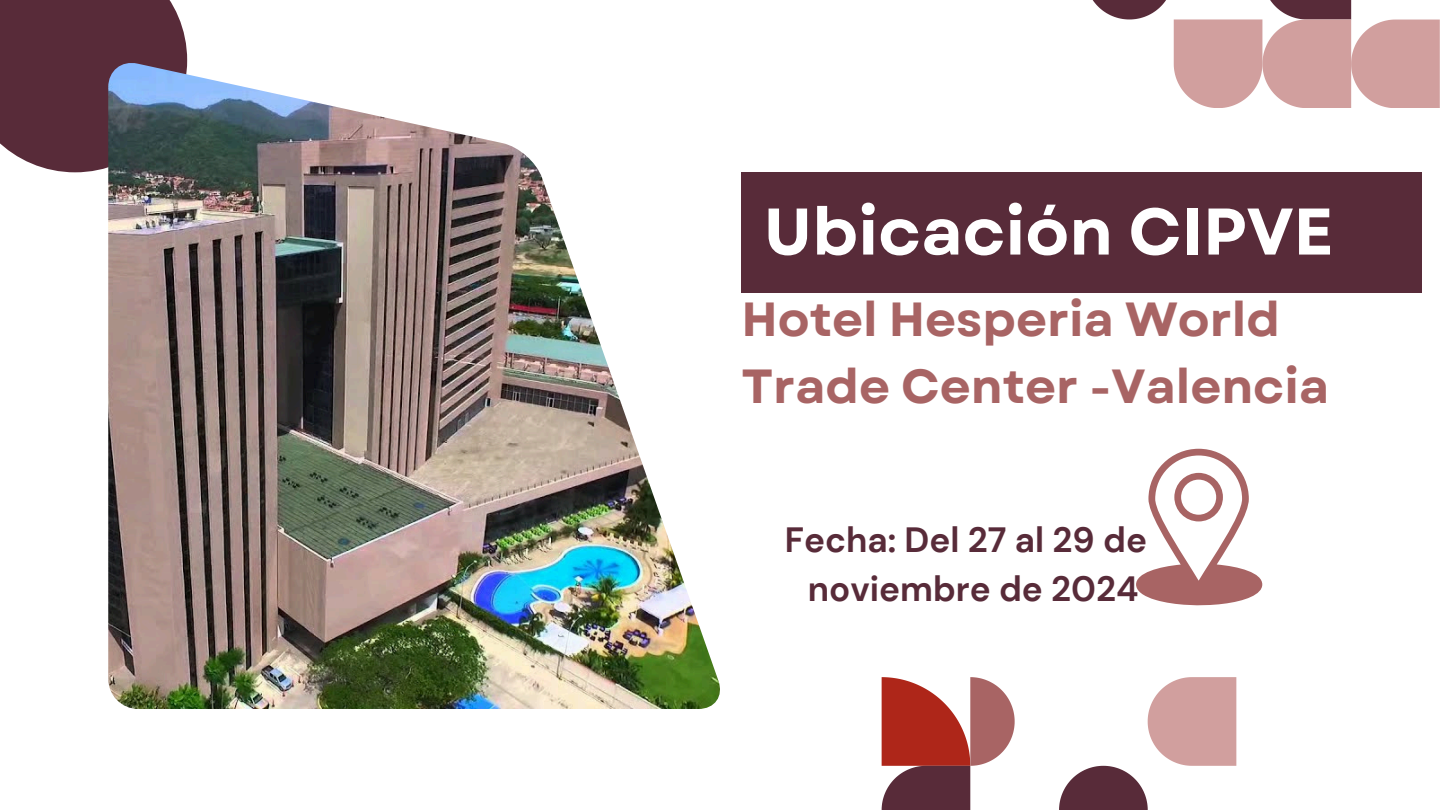
<style>
.page{position:relative;width:1440px;height:810px;background:#fff}
.page>*{position:absolute;margin:0;border:0;box-sizing:border-box;transform-origin:0 0}
.t1{font:700 65.8px "Garet";color:#fff}
.t2{font:700 47.9px/66.8px "Garet";color:#a86464}
.t3{font:700 35.1px/48.8px "DM Sans";color:#582b39;text-align:center}
</style>
<div class="page">
<div style="left:0;top:0;width:187px;height:172px;background:#582b39"></div>
<img style="left:108px;top:63px;width:612px;height:646px">
<div style="left:741px;top:172px;width:681px;height:121px;background:#582b39"></div>
<svg style="left:1092px;top:0;width:348px;height:108px"></svg>
<svg style="left:882px;top:677px;width:133px;height:133px"></svg>
<svg style="left:1059px;top:677px;width:177px;height:133px"></svg>
<svg style="left:1136px;top:449px;width:126px;height:157px"></svg>
<h1 class="t1" style="left:764px;top:184px;width:571px">Ubicación CIPVE</h1>
<p class="t2" style="left:741px;top:287px;width:589px">Hotel Hesperia World<br>Trade Center -Valencia</p>
<p class="t3" style="left:785px;top:516px;width:364px">Fecha: Del 27 al 29 de noviembre de 2024</p>
</div>
